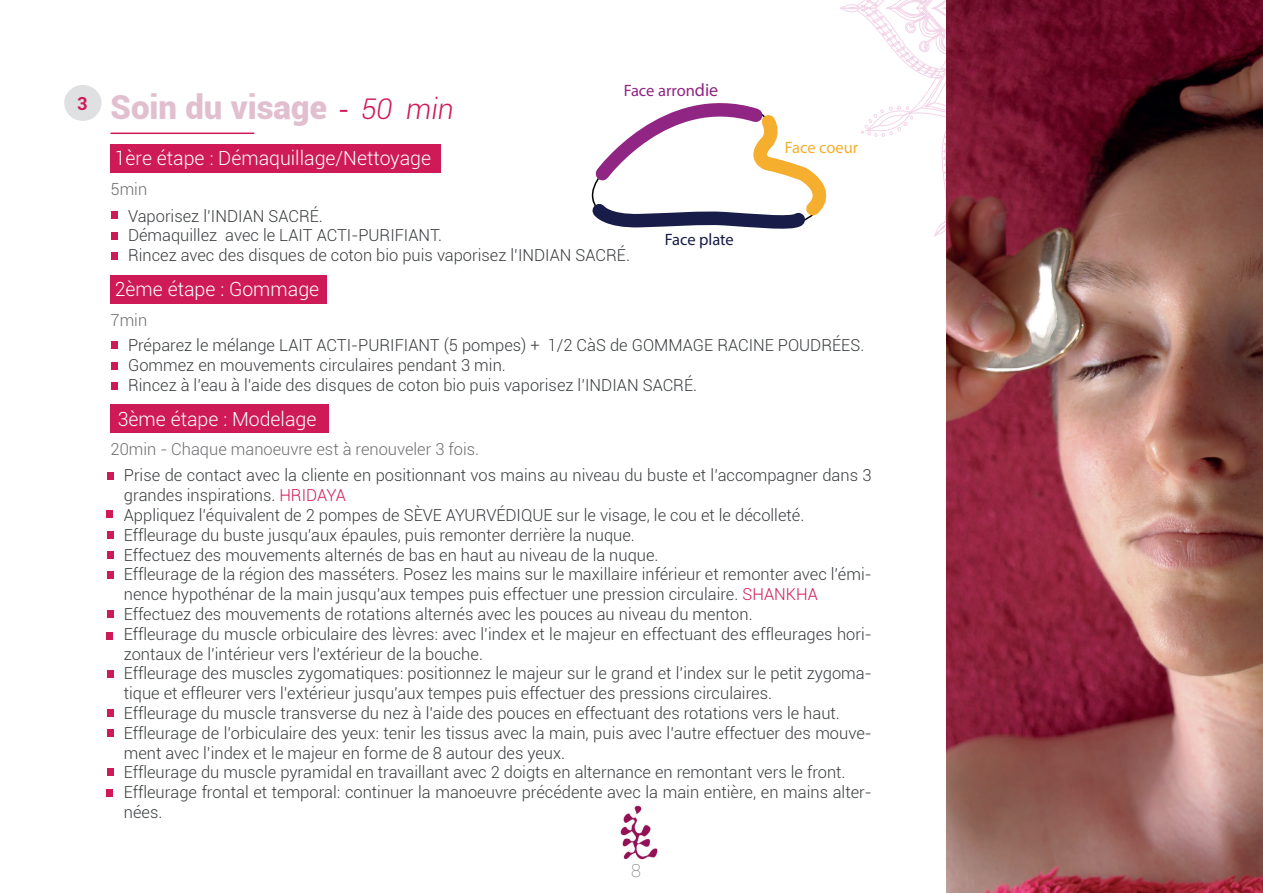
<style>
.page{position:relative;width:1263px;height:893px;background:#fff}
.page>*{position:absolute;margin:0;border:0;box-sizing:border-box;transform-origin:0 0}
.t1{font:900 33px "Roboto";color:#e1bfce}
.t2{font:300 19.5px "Roboto";color:#fff}
.t3{font:100 18px "Roboto";color:#666969}
.t4{font:700 18px "Roboto";color:#ce1b57}
.t5{font:300 16.5px/19.8px "Roboto";color:#383b3d}
.t6{font:300 16.5px "Roboto";color:#6c6d70}
.t7{font:16.5px "Myriad Pro";color:#902584}
.t8{font:16.5px "Myriad Pro";color:#f6ae2e}
.t9{font:16.5px "Myriad Pro";letter-spacing:-.005em;color:#171c48}
.s1{font-family:"Myriad Pro";font-weight:400;font-size:30px;color:#ce1b57}
.s2{font-weight:300;font-style:italic;font-size:28.5px;color:#ce1b57}
.s3{font-size:18px}
.s4{color:#231f20}
.s5{color:#ce1b57}
</style>
<div class="page">
<svg style="left:840px;top:0;width:106px;height:237px"></svg>
<img style="left:620px;top:805px;width:38px;height:55px">
<div style="left:64px;top:85px;width:38px;height:36px;background:#dfe0e2;border-radius:50%"></div>
<div style="left:111px;top:211px;width:6px;height:8px;background:#ce1b57"></div>
<div style="left:111px;top:232px;width:6px;height:8px;background:#ce1b57"></div>
<div style="left:111px;top:252px;width:6px;height:8px;background:#ce1b57"></div>
<hr style="left:111px;top:133px;width:143px;height:1px;background:#ce1b57">
<div style="left:111px;top:144px;width:330px;height:29px;background:#ce1b57"></div>
<div style="left:111px;top:341px;width:6px;height:8px;background:#ce1b57"></div>
<div style="left:111px;top:362px;width:6px;height:7px;background:#ce1b57"></div>
<div style="left:111px;top:382px;width:6px;height:8px;background:#ce1b57"></div>
<div style="left:111px;top:275px;width:216px;height:29px;background:#ce1b57"></div>
<div style="left:111px;top:404px;width:218px;height:29px;background:#ce1b57"></div>
<div style="left:107px;top:473px;width:7px;height:7px;background:#ce1b57"></div>
<div style="left:106px;top:510px;width:7px;height:8px;background:#ce1b57"></div>
<div style="left:107px;top:531px;width:7px;height:8px;background:#ce1b57"></div>
<div style="left:107px;top:572px;width:7px;height:7px;background:#ce1b57"></div>
<div style="left:106px;top:632px;width:7px;height:8px;background:#ce1b57"></div>
<div style="left:107px;top:671px;width:7px;height:7px;background:#ce1b57"></div>
<div style="left:107px;top:551px;width:7px;height:7px;background:#ce1b57"></div>
<div style="left:107px;top:610px;width:7px;height:8px;background:#ce1b57"></div>
<div style="left:107px;top:709px;width:7px;height:8px;background:#ce1b57"></div>
<div style="left:107px;top:729px;width:7px;height:8px;background:#ce1b57"></div>
<div style="left:107px;top:768px;width:7px;height:7px;background:#ce1b57"></div>
<div style="left:106px;top:789px;width:7px;height:8px;background:#ce1b57"></div>
<img style="left:946px;top:0;width:317px;height:893px">
<svg style="left:591px;top:103px;width:236px;height:126px"></svg>
<p class="t4" style="left:77px;top:91px;width:12px">3</p>
<h1 class="t1" style="left:111px;top:84px;width:345px">Soin du visage <span class="s1">-</span> <span class="s2">50 min</span></h1>
<p class="t2" style="left:115px;top:144px;width:318px">1ère étape : Démaquillage/Nettoyage</p>
<p class="t6" style="left:111px;top:177px;width:38px">5min</p>
<p class="t7" style="left:624px;top:80px;width:96px">Face arron<span class="s3">die</span></p>
<p class="t5" style="left:128px;top:205px;width:503px">Vaporisez l’INDIAN SACRÉ.<br>Démaquillez avec le LAIT ACTI-PURIFIANT.<br>Rincez avec des disques de coton bio puis vaporisez l’INDIAN SACRÉ.</p>
<p class="t2" style="left:115px;top:276px;width:206px">2ème étape : Gommage</p>
<p class="t6" style="left:111px;top:308px;width:38px">7min</p>
<p class="t9" style="left:665px;top:229px;width:71px">Face plate</p>
<p class="t8" style="left:785px;top:137px;width:75px">Face coeur</p>
<p class="t5" style="left:128px;top:335px;width:738px">Préparez le mélange LAIT ACTI-PURIFIANT (5 pompes) + 1/2 CàS de GOMMAGE RACINE POUDRÉES.<br>Gommez en mouvements circulaires pendant 3 min.<br>Rincez à l’eau à l’aide des disques de coton bio puis vaporisez l’INDIAN SACRÉ.</p>
<p class="t2" style="left:118px;top:406px;width:200px">3ème étape : Modelage</p>
<p class="t6" style="left:111px;top:437px;width:370px">20min - Chaque manoeuvre est à renouveler 3 fois.</p>
<p class="t5" style="left:124px;top:465px;width:749px">Prise de contact avec la cliente en positionnant vos mains au niveau du buste et l’accompagner dans 3 grandes inspirations<span class="s4">.</span> <span class="s5">HRIDAYA<br></span>Appliquez l’équivalent de 2 pompes de SÈVE AYURVÉDIQUE sur le visage, le cou et le décolleté.<br>Effleurage du buste jusqu’aux épaules, puis remonter derrière la nuque.<br>Effectuez des mouvements alternés de bas en haut au niveau de la nuque.<br>Effleurage de la région des masséters. Posez les mains sur le maxillaire inférieur et remonter avec l’émi&shy;nence hypothénar de la main jusqu’aux tempes puis effectuer une pression circulaire. <span class="s5">SHANKHA </span>Effectuez des mouvements de rotations alternés avec les pouces au niveau du menton.<br>Effleurage du muscle orbiculaire des lèvres: avec l’index et le majeur en effectuant des effleurages hori&shy;zontaux de l’intérieur vers l’extérieur de la bouche.<br>Effleurage des muscles zygomatiques: positionnez le majeur sur le grand et l’index sur le petit zygoma&shy;tique et effleurer vers l’extérieur jusqu’aux tempes puis effectuer des pressions circulaires.<br>Effleurage du muscle transverse du nez à l’aide des pouces en effectuant des rotations vers le haut.<br>Effleurage de l’orbiculaire des yeux: tenir les tissus avec la main, puis avec l’autre effectuer des mouve&shy;ment avec l’index et le majeur en forme de 8 autour des yeux.<br>Effleurage du muscle pyramidal en travaillant avec 2 doigts en alternance en remontant vers le front.<br>Effleurage frontal et temporal: continuer la manoeuvre précédente avec la main entière, en mains alter&shy;nées.</p>
<p class="t3" style="left:631px;top:858px;width:11px">8</p>
</div>
